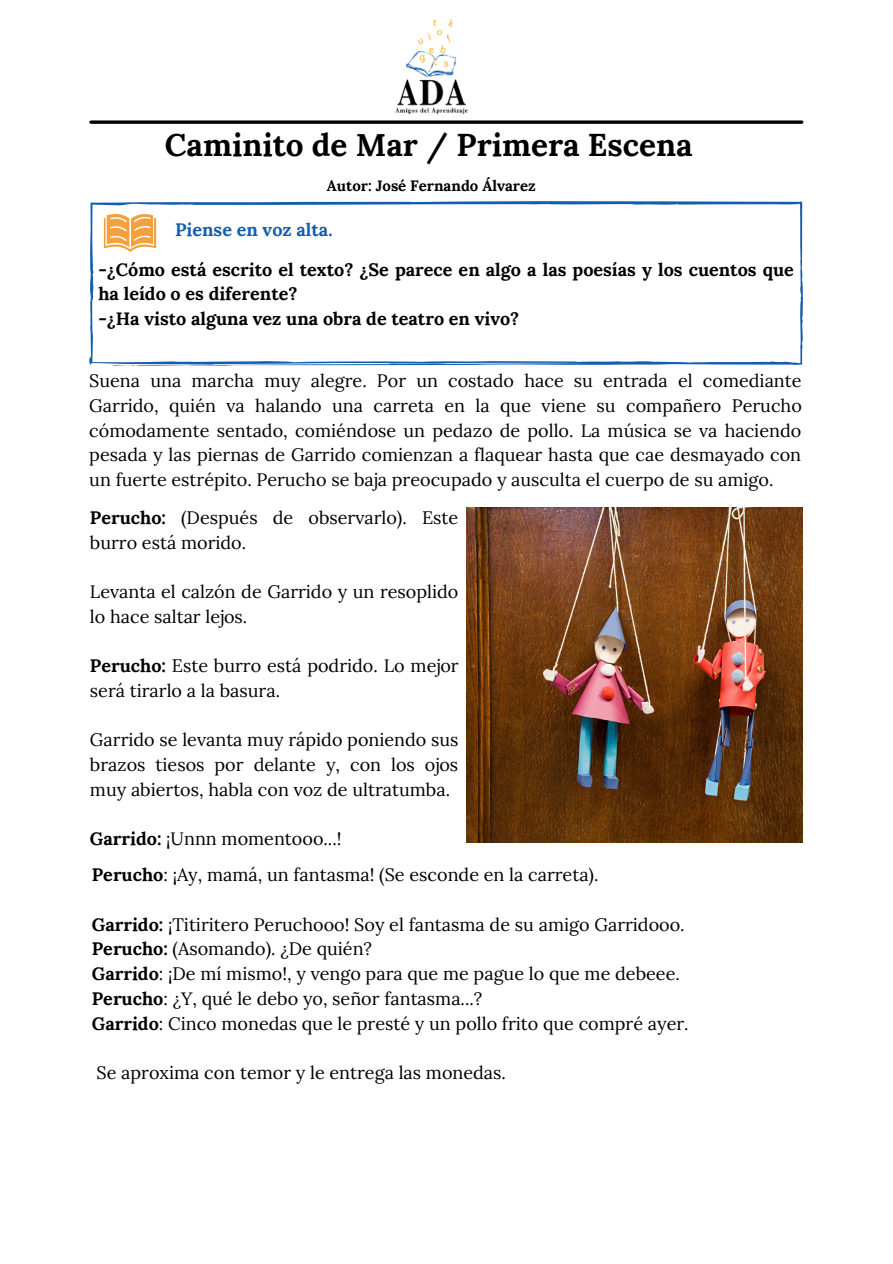
<style>
.page{position:relative;width:893px;height:1264px;background:#fff}
.page>*{position:absolute;margin:0;border:0;box-sizing:border-box;transform-origin:0 0}
.t1{font:700 31.5px "Lora";color:#000}
.t2{font:18px/24.8px "Lora";color:#000}
.t3{font:700 18px/24.8px "Lora";color:#000}
.t4{font:700 18px "Lora";color:#145dae}
.t5{font:700 15px "Lora";color:#000}
.s1{font-weight:700}
</style>
<div class="page">
<img style="left:395px;top:20px;width:72px;height:95px">
<svg style="left:89px;top:201px;width:714px;height:164px"></svg>
<img style="left:98px;top:201px;width:63px;height:63px">
<img style="left:467px;top:507px;width:335px;height:335px">
<svg style="left:91px;top:120px;width:710px;height:4px;background:#272727"></svg>
<h1 class="t1" style="left:165px;top:125px;width:529px">Caminito de Mar / Primera Escena</h1>
<p class="t5" style="left:327px;top:175px;width:210px">Autor: José Fernando Álvarez</p>
<p class="t4" style="left:175px;top:218px;width:159px">Piense en voz alta.</p>
<p class="t3" style="left:98px;top:256px;width:696px">-¿Cómo está escrito el texto? ¿Se parece en algo a las poesías y los cuentos que ha leído o es diferente?<br>-¿Ha visto alguna vez una obra de teatro en vivo?</p>
<p class="t2" style="left:89px;top:368px;width:714px;text-align:justify">Suena una marcha muy alegre. Por un costado hace su entrada el comediante Garrido, quién va halando una carreta en la que viene su compañero Perucho cómodamente sentado, comiéndose un pedazo de pollo. La música se va haciendo pesada y las piernas de Garrido comienzan a flaquear hasta que cae desmayado con un fuerte estrépito. Perucho se baja preocupado y ausculta el cuerpo de su amigo.</p>
<p class="t2" style="left:90px;top:505px;width:370px"><span class="s1">Perucho:</span> (Después de observarlo). Este burro está morido.</p>
<p class="t2" style="left:90px;top:579px;width:370px">Levanta el calzón de Garrido y un resoplido lo hace saltar lejos.</p>
<p class="t2" style="left:90px;top:653px;width:370px"><span class="s1">Perucho:</span> Este burro está podrido. Lo mejor será tirarlo a la basura.</p>
<p class="t2" style="left:90px;top:727px;width:370px;text-align:justify">Garrido se levanta muy rápido poniendo sus brazos tiesos por delante y, con los ojos muy abiertos, habla con voz de ultratumba.</p>
<p class="t2" style="left:90px;top:826px;width:253px"><span class="s1">Garrido:</span> ¡Unnn momentooo...!</p>
<p class="t2" style="left:92px;top:862px;width:508px"><span class="s1">Perucho</span>: ¡Ay, mamá, un fantasma! (Se esconde en la carreta).</p>
<p class="t2" style="left:92px;top:911px;width:598px"><span class="s1">Garrido:</span> ¡Titiritero Peruchooo! Soy el fantasma de su amigo Garridooo.<br><span class="s1">Perucho:</span> (Asomando). ¿De quién?<br><span class="s1">Garrido</span>: ¡De mí mismo!, y vengo para que me pague lo que me debeee.<br><span class="s1">Perucho</span>: ¿Y, qué le debo yo, señor fantasma...?<br><span class="s1">Garrido</span>: Cinco monedas que le presté y un pollo frito que compré ayer.</p>
<p class="t2" style="left:96px;top:1060px;width:411px">Se aproxima con temor y le entrega las monedas.</p>
</div>
